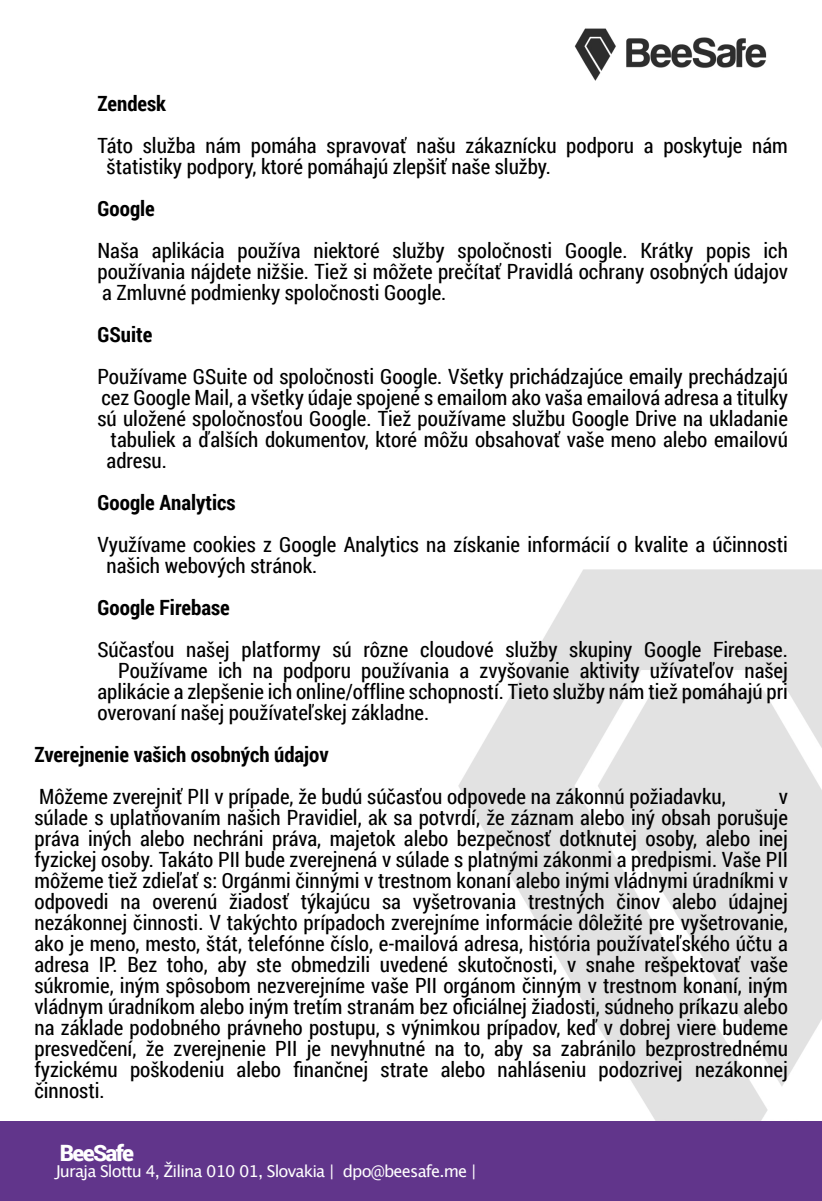
<style>
.page{position:relative;width:822px;height:1201px;background:#fff}
.page>*{position:absolute;margin:0;border:0;box-sizing:border-box;transform-origin:0 0}
.t1{font:900 22.57px "Roboto";letter-spacing:-.075em;color:#fff}
.t2{font:21px/21px "Roboto Condensed";color:#000}
.t3{font:700 21px "Roboto Condensed";color:#000}
.t4{font:16.28px "Lucida Grande";letter-spacing:-.05em;color:#fff}
</style>
<div class="page">
<img style="left:458px;top:28px;width:364px;height:1093px">
<div style="left:0;top:1121px;width:822px;height:80px;background:#61358b"></div>
<p class="t3" style="left:97px;top:89px;width:70px">Zendesk</p>
<p class="t2" style="left:107px;top:134px;width:682px;text-indent:-9px">Táto služba nám pomáha spravovať našu zákaznícku podporu a poskytuje nám štatistiky podpory, ktoré pomáhajú zlepšiť naše služby.</p>
<p class="t3" style="left:97px;top:194px;width:59px">Google</p>
<p class="t2" style="left:97px;top:239px;width:692px;text-align:justify">Naša aplikácia používa niektoré služby spoločnosti Google. Krátky popis ich používania nájdete nižšie. Tiež si môžete prečítať Pravidlá ochrany osobných údajov a Zmluvné podmienky spoločnosti Google.</p>
<p class="t3" style="left:97px;top:320px;width:57px">GSuite</p>
<p class="t2" style="left:97px;top:365px;width:692px">Používame GSuite od spoločnosti Google. Všetky prichádzajúce emaily prechádzajú</p>
<p class="t2" style="left:101px;top:386px;width:688px">cez Google Mail, a všetky údaje spojené s emailom ako vaša emailová adresa a titulky</p>
<p class="t2" style="left:97px;top:407px;width:692px">sú uložené spoločnosťou Google. Tiež používame službu Google Drive na ukladanie</p>
<p class="t2" style="left:111px;top:428px;width:678px">tabuliek a ďalších dokumentov, ktoré môžu obsahovať vaše meno alebo emailovú</p>
<p class="t2" style="left:107px;top:449px;width:62px">adresu.</p>
<p class="t3" style="left:97px;top:488px;width:140px">Google Analytics</p>
<p class="t2" style="left:107px;top:533px;width:682px;text-indent:-9px">Využívame cookies z Google Analytics na získanie informácií o kvalite a účinnosti našich webových stránok.</p>
<p class="t3" style="left:97px;top:593px;width:134px">Google Firebase</p>
<p class="t2" style="left:97px;top:638px;width:692px">Súčasťou našej platformy sú rôzne cloudové služby skupiny Google Firebase.</p>
<p class="t2" style="left:118px;top:659px;width:671px">Používame ich na podporu používania a zvyšovanie aktivity užívateľov našej</p>
<p class="t2" style="left:97px;top:680px;width:692px">aplikácie a zlepšenie ich online/offline schopností. Tieto služby nám tiež pomáhajú pri</p>
<p class="t2" style="left:97px;top:701px;width:333px">overovaní našej používateľskej základne.</p>
<p class="t3" style="left:34px;top:740px;width:296px">Zverejnenie vašich osobných údajov</p>
<p class="t2" style="left:39px;top:785px;width:688px">Môžeme zverejniť PII v prípade, že budú súčasťou odpovede na zákonnú požiadavku,</p>
<p class="t2" style="left:34px;top:785px;width:755px;text-align:justify;text-indent:744px">v súlade s uplatňovaním našich Pravidiel, ak sa potvrdí, že záznam alebo iný obsah porušuje práva iných alebo nechráni práva, majetok alebo bezpečnosť dotknutej osoby, alebo inej fyzickej osoby. Takáto PII bude zverejnená v súlade s platnými zákonmi a predpismi. Vaše PII môžeme tiež zdieľať s: Orgánmi činnými v trestnom konaní alebo inými vládnymi úradníkmi v odpovedi na overenú žiadosť týkajúcu sa vyšetrovania trestných činov alebo údajnej nezákonnej činnosti. V takýchto prípadoch zverejníme informácie dôležité pre vyšetrovanie, ako je meno, mesto, štát, telefónne číslo, e-mailová adresa, história používateľského účtu a adresa IP. Bez toho, aby ste obmedzili uvedené skutočnosti, v snahe rešpektovať vaše súkromie, iným spôsobom nezverejníme vaše PII orgánom činným v trestnom konaní, iným vládnym úradníkom alebo iným tretím stranám bez oficiálnej žiadosti, súdneho príkazu alebo na základe podobného právneho postupu, s výnimkou prípadov, keď v dobrej viere budeme presvedčení, že zverejnenie PII je nevyhnutné na to, aby sa zabránilo bezprostrednému fyzickému poškodeniu alebo finančnej strate alebo nahláseniu podozrivej nezákonnej činnosti.</p>
<p class="t1" style="left:60px;top:1137px;width:76px">BeeSafe</p>
<p class="t4" style="left:56px;top:1164px;width:422px">Juraja Slottu 4, Žilina 010 01, Slovakia | dpo@beesafe.me |</p>
</div>
